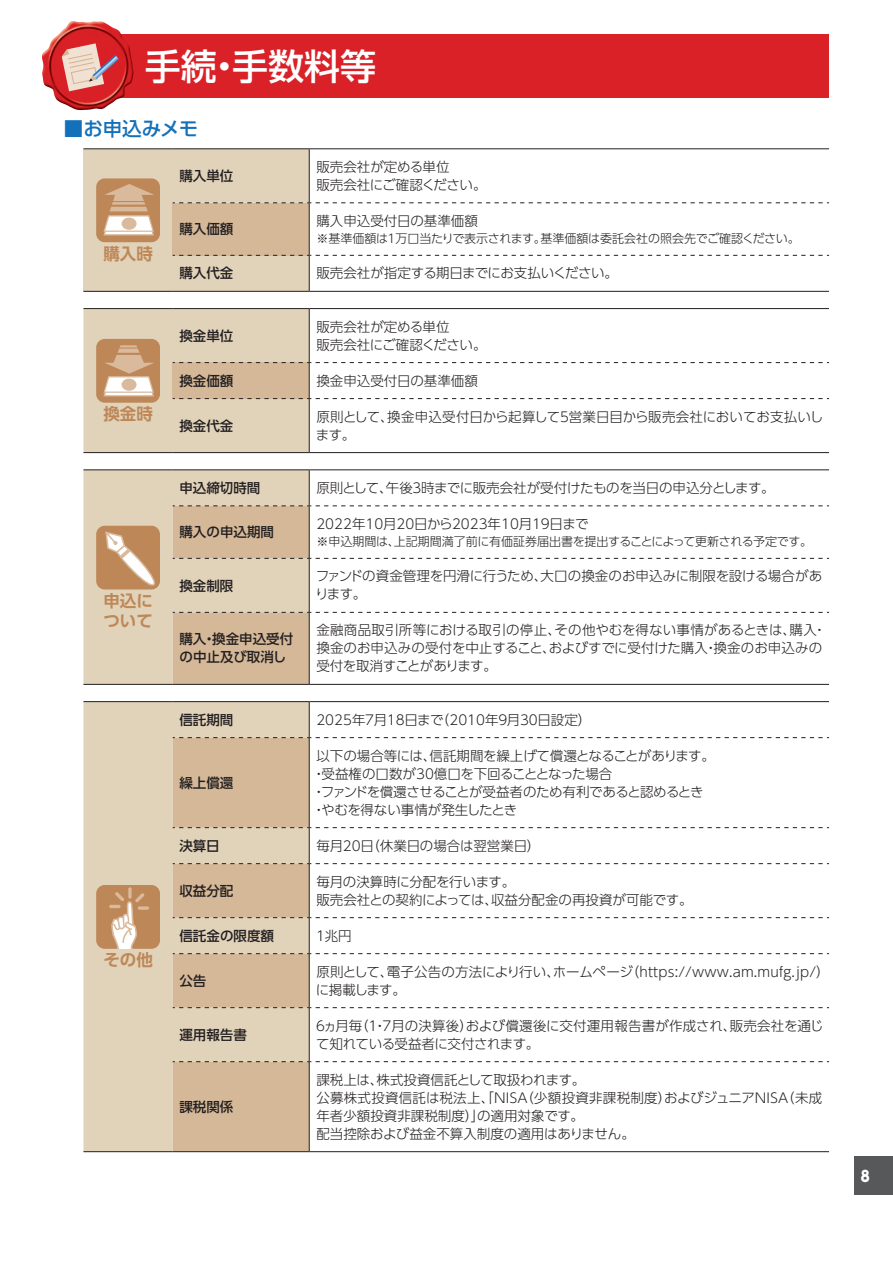
<style>
.page{position:relative;width:893px;height:1263px;background:#fff}
.page>*{position:absolute;margin:0;border:0;box-sizing:border-box;transform-origin:0 0}
.t1{font:500 36px "UD Shin Go Pro";color:#fff}
.t2{font:500 19.5px "UD Shin Go Pro";letter-spacing:-.005em;color:#1471b9}
.t3{font:700 16.5px/19.5px "UD Shin Go Pro De";color:#be8757}
.t4{font:800 15px "UD Shin Go Pro";color:#fff;scale:.9 1}
.t5{font:300 13.5px/18px "UD Shin Go Pro";color:#231f20}
.t6{font:300 13.5px/18px "UD Shin Go Pro";letter-spacing:-.02em;color:#231f20}
.t7{font:500 13.5px/18px "UD Shin Go Pro";color:#231f20}
.t8{font:300 13.5px "UD Shin Go Pro";letter-spacing:-.03em;color:#231f20}
.t9{font:300 12px "UD Shin Go Pro";letter-spacing:-.02em;color:#231f20}
</style>
<div class="page">
<div style="left:855px;top:1157px;width:38px;height:38px;background:#57585a"></div>
<div style="left:83px;top:149px;width:90px;height:142px;background:#e1d2ba"></div>
<hr style="left:83px;top:148px;width:90px;height:1px;background:#231f20">
<hr style="left:83px;top:291px;width:90px;height:1px;background:#231f20">
<hr style="left:173px;top:148px;width:136px;height:1px;background:#231f20">
<hr style="left:309px;top:148px;width:520px;height:1px;background:#231f20">
<hr style="left:173px;top:291px;width:136px;height:1px;background:#231f20">
<hr style="left:309px;top:291px;width:520px;height:1px;background:#231f20">
<svg style="left:173px;top:149px;width:656px;height:142px"></svg>
<div style="left:96px;top:178px;width:64px;height:64px;background:#be8757;border-radius:9px"></div>
<svg style="left:103px;top:184px;width:51px;height:52px"></svg>
<hr style="left:83px;top:308px;width:90px;height:1px;background:#231f20">
<hr style="left:173px;top:308px;width:136px;height:1px;background:#231f20">
<hr style="left:309px;top:308px;width:520px;height:1px;background:#231f20">
<svg style="left:83px;top:309px;width:746px;height:144px"></svg>
<div style="left:83px;top:470px;width:226px;height:214px;background:#e1d2ba"></div>
<hr style="left:83px;top:684px;width:90px;height:1px;background:#231f20">
<hr style="left:309px;top:470px;width:1px;height:35px;background:#231f20">
<hr style="left:173px;top:684px;width:136px;height:1px;background:#231f20">
<hr style="left:309px;top:684px;width:520px;height:1px;background:#231f20">
<svg style="left:173px;top:505px;width:656px;height:179px"></svg>
<hr style="left:83px;top:469px;width:90px;height:1px;background:#231f20">
<hr style="left:173px;top:469px;width:136px;height:1px;background:#231f20">
<hr style="left:309px;top:469px;width:520px;height:1px;background:#231f20">
<div style="left:96px;top:526px;width:64px;height:63px;background:#be8757;border-radius:9px"></div>
<svg style="left:104px;top:530px;width:56px;height:63px"></svg>
<div style="left:83px;top:702px;width:226px;height:449px;background:#e1d2ba"></div>
<svg style="left:173px;top:738px;width:136px;height:413px;background:#d7bfa1"></svg>
<hr style="left:83px;top:701px;width:90px;height:1px;background:#231f20">
<hr style="left:173px;top:701px;width:136px;height:1px;background:#231f20">
<hr style="left:309px;top:701px;width:520px;height:1px;background:#231f20">
<hr style="left:309px;top:702px;width:1px;height:35px;background:#231f20">
<hr style="left:309px;top:738px;width:1px;height:89px;background:#231f20">
<hr style="left:309px;top:828px;width:1px;height:35px;background:#231f20">
<hr style="left:309px;top:864px;width:1px;height:53px;background:#231f20">
<hr style="left:309px;top:918px;width:1px;height:35px;background:#231f20">
<hr style="left:309px;top:954px;width:1px;height:53px;background:#231f20">
<hr style="left:309px;top:1008px;width:1px;height:53px;background:#231f20">
<hr style="left:309px;top:1062px;width:1px;height:89px;background:#231f20">
<svg style="left:173px;top:737px;width:656px;height:1px"></svg>
<svg style="left:173px;top:827px;width:656px;height:1px"></svg>
<svg style="left:173px;top:863px;width:656px;height:1px"></svg>
<svg style="left:173px;top:917px;width:656px;height:1px"></svg>
<svg style="left:173px;top:953px;width:656px;height:1px"></svg>
<svg style="left:173px;top:1007px;width:656px;height:1px"></svg>
<svg style="left:173px;top:1061px;width:656px;height:1px"></svg>
<hr style="left:83px;top:1151px;width:90px;height:1px;background:#231f20">
<hr style="left:173px;top:1151px;width:136px;height:1px;background:#231f20">
<hr style="left:309px;top:1151px;width:520px;height:1px;background:#231f20">
<div style="left:96px;top:885px;width:64px;height:64px;background:#be8757;border-radius:9px"></div>
<svg style="left:128px;top:887px;width:4px;height:12px"></svg>
<svg style="left:109px;top:892px;width:35px;height:57px"></svg>
<svg style="left:138px;top:906px;width:11px;height:4px"></svg>
<div style="left:83px;top:34px;width:740px;height:64px;background:#da2128"></div>
<hr style="left:825px;top:34px;width:4px;height:64px;background:#da2128">
<img style="left:42px;top:21px;width:92px;height:90px">
<svg style="left:62px;top:43px;width:57px;height:48px"></svg>
<h1 class="t1" style="left:145px;top:37px;width:233px">手続・手数料等</h1>
<h2 class="t2" style="left:64px;top:112px;width:136px">■お申込みメモ</h2>
<p class="t3" style="left:103px;top:243px;width:51px">購入時</p>
<p class="t3" style="left:103px;top:404px;width:51px">換金時</p>
<p class="t3" style="left:103px;top:590px;width:51px">申込について</p>
<p class="t3" style="left:103px;top:950px;width:51px">その他</p>
<p class="t7" style="left:179px;top:166px;width:55px">購入単位</p>
<p class="t5" style="left:316px;top:157px;width:172px">販売会社が定める単位<br>販売会社にご確認ください。</p>
<p class="t7" style="left:179px;top:220px;width:55px">購入価額</p>
<p class="t5" style="left:316px;top:211px;width:163px">購入申込受付日の基準価額</p>
<p class="t9" style="left:316px;top:228px;width:485px">※基準価額は１万口当たりで表示されます。基準価額は委託会社の照会先でご確認ください。</p>
<p class="t7" style="left:179px;top:264px;width:55px">購入代金</p>
<p class="t6" style="left:316px;top:264px;width:303px">販売会社が指定する期日までにお支払いください。</p>
<p class="t7" style="left:179px;top:326px;width:55px">換金単位</p>
<p class="t5" style="left:316px;top:317px;width:172px">販売会社が定める単位<br>販売会社にご確認ください。</p>
<p class="t7" style="left:179px;top:371px;width:55px">換金価額</p>
<p class="t5" style="left:316px;top:371px;width:163px">換金申込受付日の基準価額</p>
<p class="t7" style="left:179px;top:416px;width:55px">換金代金</p>
<p class="t5" style="left:316px;top:407px;width:509px">原則として、換金申込受付日から起算して５営業日目から販売会社においてお支払いします。</p>
<p class="t7" style="left:179px;top:478px;width:82px">申込締切時間</p>
<p class="t8" style="left:316px;top:477px;width:460px">原則として、午後３時までに販売会社が受付けたものを当日の申込分とします。</p>
<p class="t7" style="left:179px;top:523px;width:96px">購入の申込期間</p>
<p class="t5" style="left:316px;top:514px;width:274px">2022年10月20日から2023年10月19日まで</p>
<p class="t9" style="left:316px;top:531px;width:497px">※申込期間は、上記期間満了前に有価証券届出書を提出することによって更新される予定です。</p>
<p class="t7" style="left:179px;top:576px;width:55px">換金制限</p>
<p class="t5" style="left:315px;top:567px;width:509px">ファンドの資金管理を円滑に行うため、大口の換金のお申込みに制限を設ける場合があります。</p>
<p class="t7" style="left:179px;top:630px;width:115px">購入・換金申込受付の中止及び取消し</p>
<p class="t5" style="left:316px;top:621px;width:512px">金融商品取引所等における取引の停止、その他やむを得ない事情があるときは、購入・換金のお申込みの受付を中止すること、およびすでに受付けた購入・換金のお申込みの受付を取消すことがあります。</p>
<p class="t7" style="left:179px;top:710px;width:55px">信託期間</p>
<p class="t5" style="left:316px;top:710px;width:276px">2025年７月18日まで（2010年９月30日設定）</p>
<p class="t7" style="left:179px;top:773px;width:55px">繰上償還</p>
<p class="t6" style="left:312px;top:746px;width:404px;text-indent:4px">以下の場合等には、信託期間を繰上げて償還となることがあります。・受益権の口数が30億口を下回ることとなった場合<br>・ファンドを償還させることが受益者のため有利であると認めるとき・やむを得ない事情が発生したとき</p>
<p class="t7" style="left:179px;top:836px;width:42px">決算日</p>
<p class="t5" style="left:316px;top:836px;width:226px">毎月20日（休業日の場合は翌営業日）</p>
<p class="t7" style="left:179px;top:881px;width:55px">収益分配</p>
<p class="t5" style="left:316px;top:872px;width:378px">毎月の決算時に分配を行います。<br>販売会社との契約によっては、収益分配金の再投資が可能です。</p>
<p class="t7" style="left:179px;top:926px;width:96px">信託金の限度額</p>
<p class="t5" style="left:314px;top:926px;width:39px">１兆円</p>
<p class="t7" style="left:179px;top:971px;width:28px">公告</p>
<p class="t5" style="left:316px;top:962px;width:515px">原則として、電子公告の方法により行い、ホームページ（https://www.am.mufg.jp/）に掲載します。</p>
<p class="t7" style="left:179px;top:1025px;width:69px">運用報告書</p>
<p class="t5" style="left:314px;top:1016px;width:511px">６ヵ月毎（１・７月の決算後）および償還後に交付運用報告書が作成され、販売会社を通じて知れている受益者に交付されます。</p>
<p class="t7" style="left:179px;top:1097px;width:55px">課税関係</p>
<p class="t5" style="left:316px;top:1070px;width:507px">課税上は、株式投資信託として取扱われます。<br>公募株式投資信託は税法上、「ＮＩＳＡ（少額投資非課税制度）およびジュニアＮＩＳＡ（未成年者少額投資非課税制度）」の適用対象です。<br>配当控除および益金不算入制度の適用はありません。</p>
<p class="t4" style="left:861px;top:1163px;width:11px">8</p>
</div>
